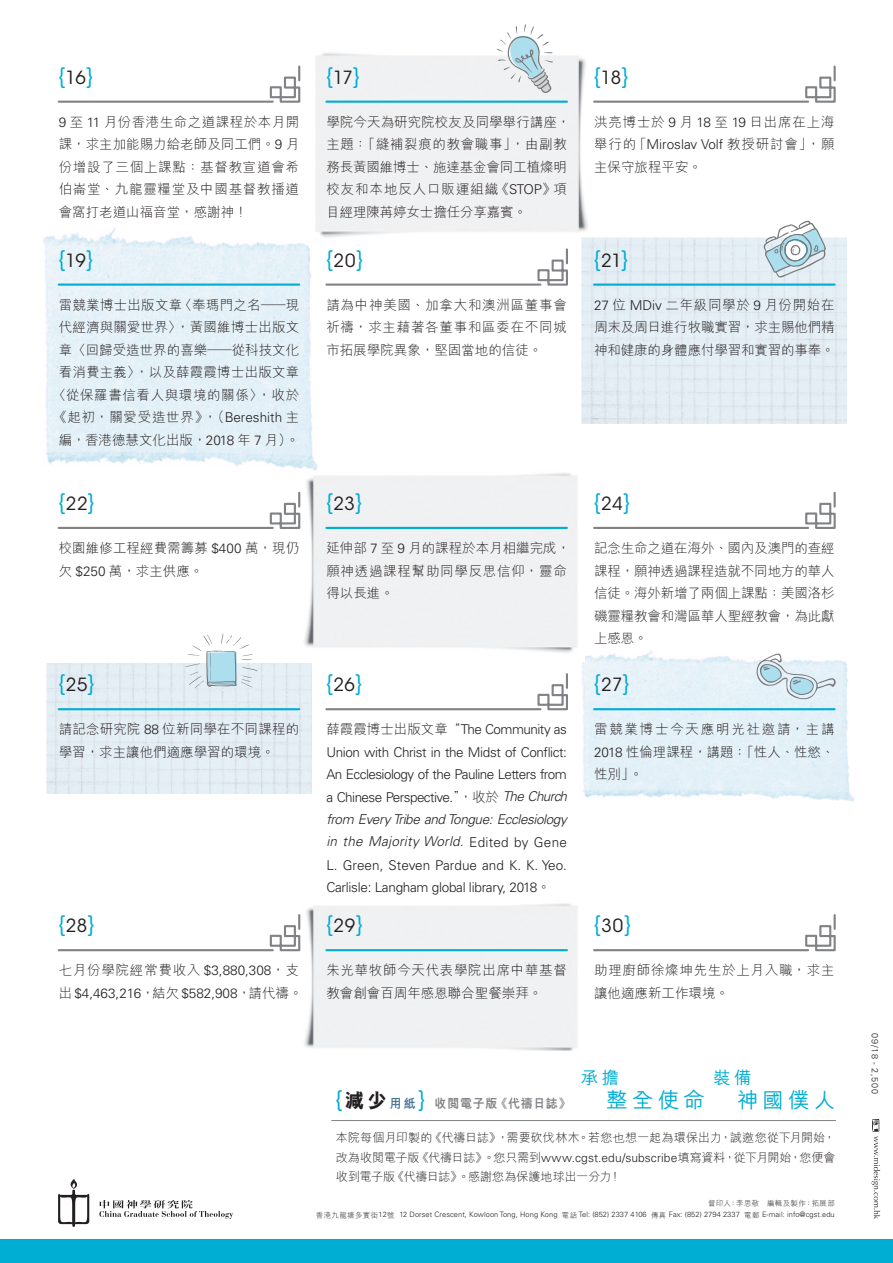
<style>
.page{position:relative;width:893px;height:1263px;background:#fff}
.page>*{position:absolute;margin:0;border:0;box-sizing:border-box;transform-origin:0 0}
.t1{font:500 condensed 21.3px "ITC Avant Garde Std";color:#00add3}
.t2{font:500 21.3px "M Hei HK";letter-spacing:.2em;color:#00add3}
.t3{font:500 17.25px "M Hei HK";color:#00add3}
.t4{font:300 13.5px/22.5px "M Hei HK";letter-spacing:.015em;color:#231f20;text-align:justify}
.t5{font:300 13.5px/22.5px "Univers LT Std";letter-spacing:-.02em;color:#231f20;text-align:justify}
.t6{font:300 13.5px/22.5px "M Hei HK";letter-spacing:.055em;color:#231f20}
.t7{font:300 13.5px/22.5px "M Hei HK";letter-spacing:.05em;color:#231f20}
.t8{font:300 13.5px "Univers LT Std";color:#231f20}
.t9{font:800 12.3px "M Hei HK";letter-spacing:.085em;color:#808285;scale:.95 1}
.t10{font:300 12px/19.5px "M Hei HK";letter-spacing:-.005em;color:#231f20;text-align:justify}
.t11{font:300 9px "Univers LT Std";letter-spacing:.1em;color:#231f20}
.t12{font:300 7.5px "Univers LT Std";letter-spacing:.01em;color:#231f20}
.t13{font:300 7.5px "M Hei HK";letter-spacing:.05em;color:#231f20}
.s1{font-weight:400;font-stretch:normal;font-size:18px;color:#231f20}
.s2{font-family:"Univers LT Std"}
.s3{font-family:"M Hei HK"}
.s4{font-style:italic}
.s5{font-size:20.25px;color:#231f20}
.s6{color:#4d7896}
.s7{font-size:21.15px}
</style>
<div class="page">
<img style="left:582px;top:650px;width:272px;height:152px">
<img style="left:316px;top:49px;width:280px;height:205px">
<img style="left:298px;top:473px;width:287px;height:189px">
<img style="left:298px;top:903px;width:280px;height:147px">
<img style="left:43px;top:222px;width:276px;height:249px">
<img style="left:582px;top:238px;width:265px;height:185px">
<svg style="left:497px;top:24px;width:56px;height:70px"></svg>
<svg style="left:872px;top:1119px;width:8px;height:100px"></svg>
<img style="left:47px;top:664px;width:265px;height:130px">
<svg style="left:756px;top:652px;width:80px;height:49px"></svg>
<svg style="left:763px;top:220px;width:63px;height:58px"></svg>
<hr style="left:59px;top:527px;width:214px;height:2px;background:#808285">
<svg style="left:269px;top:493px;width:32px;height:37px"></svg>
<hr style="left:594px;top:708px;width:241px;height:2px;background:#00add3">
<hr style="left:326px;top:708px;width:214px;height:2px;background:#808285">
<svg style="left:536px;top:674px;width:32px;height:37px"></svg>
<hr style="left:326px;top:101px;width:241px;height:2px;background:#00add3">
<hr style="left:59px;top:101px;width:214px;height:2px;background:#808285">
<svg style="left:269px;top:67px;width:32px;height:36px"></svg>
<hr style="left:594px;top:101px;width:214px;height:2px;background:#808285">
<svg style="left:804px;top:67px;width:32px;height:36px"></svg>
<hr style="left:59px;top:284px;width:240px;height:2px;background:#00add3">
<hr style="left:594px;top:284px;width:241px;height:2px;background:#00add3">
<hr style="left:326px;top:284px;width:214px;height:2px;background:#808285">
<svg style="left:536px;top:249px;width:33px;height:37px"></svg>
<hr style="left:59px;top:949px;width:214px;height:2px;background:#808285">
<svg style="left:269px;top:915px;width:32px;height:37px"></svg>
<div style="left:0;top:1240px;width:893px;height:23px;background:#00add3"></div>
<svg style="left:58px;top:1179px;width:31px;height:48px"></svg>
<svg style="left:99px;top:1200px;width:134px;height:19px"></svg>
<svg style="left:185px;top:634px;width:72px;height:54px"></svg>
<hr style="left:326px;top:527px;width:241px;height:2px;background:#00add3">
<hr style="left:594px;top:527px;width:214px;height:2px;background:#808285">
<svg style="left:804px;top:493px;width:32px;height:36px"></svg>
<hr style="left:59px;top:708px;width:240px;height:2px;background:#00add3">
<hr style="left:326px;top:949px;width:241px;height:2px;background:#00add3">
<hr style="left:594px;top:949px;width:214px;height:2px;background:#808285">
<svg style="left:804px;top:915px;width:32px;height:37px"></svg>
<hr style="left:332px;top:1120px;width:504px;height:1px;background:#808285">
<h1 class="t1" style="left:59px;top:62px;width:36px">{<span class="s1">16</span>}</h1>
<h1 class="t1" style="left:326px;top:62px;width:35px">{<span class="s1">17</span>}</h1>
<h1 class="t1" style="left:594px;top:62px;width:36px">{<span class="s1">18</span>}</h1>
<p class="t4" style="left:59px;top:111px;width:242px"><span class="s2">9</span> 至 <span class="s2">11</span> 月份香港生命之道課程於本月開課，求主加能賜力給老師及同工們。<span class="s2">9</span> 月份增設了三個上課點：基督教宣道會希伯崙堂、九龍靈糧堂及中國基督教播道會窩打老道山福音堂，感謝神！</p>
<p class="t4" style="left:594px;top:111px;width:242px">洪亮博士於 <span class="s2">9</span> 月 <span class="s2">18</span> 至 <span class="s2">19</span> 日出席在上海舉行的「<span class="s2">Miroslav Volf</span> 教授研討會」，願主保守旅程平安。</p>
<p class="t4" style="left:326px;top:111px;width:245px;text-align:left">學院今天為研究院校友及同學舉行講座，主題：「縫補裂痕的教會職事」，由副教務長黃國維博士、施達基金會同工植燦明校友和本地反人口販運組織《<span class="s2">STOP</span>》項目經理陳苒婷女士擔任分享嘉賓。</p>
<h1 class="t1" style="left:59px;top:245px;width:36px">{<span class="s1">19</span>}</h1>
<h1 class="t1" style="left:326px;top:245px;width:38px">{<span class="s1">20</span>}</h1>
<h1 class="t1" style="left:594px;top:245px;width:35px">{<span class="s1">21</span>}</h1>
<p class="t4" style="left:53px;top:293px;width:248px;text-align:center">雷競業博士出版文章〈奉瑪門之名—現代經濟與關愛世界〉，黃國維博士出版文章〈回歸受造世界的喜樂—從科技文化看消費主義〉，以及薛霞霞博士出版文章〈從保羅書信看人與環境的關係〉，收於《起初，關愛受造世界》，（<span class="s2">Bereshith</span> 主編，香港德慧文化出版，<span class="s2">2018</span> 年 <span class="s2">7</span> 月）。</p>
<p class="t4" style="left:326px;top:293px;width:242px">請為中神美國、加拿大和澳洲區董事會祈禱，求主藉著各董事和區委在不同城市拓展學院異象，堅固當地的信徒。</p>
<p class="t4" style="left:594px;top:293px;width:242px"><span class="s2">27</span> 位 <span class="s2">MDiv</span> 二年級同學於 <span class="s2">9</span> 月份開始在周末及周日進行牧職實習，求主賜他們精神和健康的身體應付學習和實習的事奉。</p>
<h1 class="t1" style="left:59px;top:488px;width:37px">{<span class="s1">22</span>}</h1>
<h1 class="t1" style="left:326px;top:488px;width:37px">{<span class="s1">23</span>}</h1>
<h1 class="t1" style="left:594px;top:488px;width:37px">{<span class="s1">24</span>}</h1>
<p class="t4" style="left:59px;top:537px;width:242px">校園維修工程經費需籌募 <span class="s2">$400</span> 萬，現仍欠 <span class="s2">$250</span> 萬，求主供應。</p>
<p class="t4" style="left:326px;top:537px;width:245px;text-align:left">延伸部 <span class="s2">7</span> 至 <span class="s2">9</span> 月的課程於本月相繼完成，願神透過課程幫助同學反思信仰，靈命得以長進。</p>
<p class="t4" style="left:594px;top:537px;width:242px">記念生命之道在海外、國內及澳門的查經課程，願神透過課程造就不同地方的華人信徒。海外新增了兩個上課點：美國洛杉磯靈糧教會和灣區華人聖經教會，為此獻上感恩。</p>
<h1 class="t1" style="left:59px;top:669px;width:37px">{<span class="s1">25</span>}</h1>
<h1 class="t1" style="left:326px;top:669px;width:37px">{<span class="s1">26</span>}</h1>
<h1 class="t1" style="left:594px;top:669px;width:37px">{<span class="s1">27</span>}</h1>
<p class="t4" style="left:59px;top:718px;width:242px">請記念研究院 <span class="s2">88</span> 位新同學在不同課程的學習，求主讓他們適應學習的環境。</p>
<p class="t4" style="left:594px;top:718px;width:242px">雷競業博士今天應明光社邀請，主講<span class="s2">2018</span> 性倫理課程，講題：「性人、性慾、性別」。</p>
<p class="t5" style="left:326px;top:718px;width:242px"><span class="s3">薛霞霞博士出版文章“</span>The Community as Union with Christ in the Midst of Conflict:<br>An Ecclesiology of the Pauline Letters from a Chinese Perspective.<span class="s3">”，收於</span> <span class="s4">The Church from Every Tribe and Tongue: Ecclesiology in the Majority World.</span> Edited by Gene L. Green, Steven Pardue and K. K. Yeo.<br>Carlisle: Langham global library, 2018<span class="s3">。</span></p>
<h1 class="t1" style="left:59px;top:910px;width:37px">{<span class="s1">28</span>}</h1>
<p class="t6" style="left:59px;top:959px;width:242px">七月份學院經常費收入 <span class="s2">$3,880,308</span>，支</p>
<p class="t8" style="left:59px;top:985px;width:245px"><span class="s3">出</span> $4,463,216<span class="s3">，結欠</span> $582,908<span class="s3">，請代禱。</span></p>
<h1 class="t1" style="left:326px;top:910px;width:38px">{<span class="s1">29</span>}</h1>
<h1 class="t1" style="left:594px;top:910px;width:38px">{<span class="s1">30</span>}</h1>
<p class="t7" style="left:326px;top:959px;width:242px">朱光華牧師今天代表學院出席中華基督教會創會百周年感恩聯合聖餐崇拜。</p>
<p class="t6" style="left:594px;top:959px;width:242px">助理廚師徐燦坤先生於上月入職，求主讓他適應新工作環境。</p>
<p class="t9" style="left:336px;top:1097px;width:248px"><sup>{</sup> <span class="s5">減少</span><span class="s6">用紙</span> <sup>}</sup> 收閱電子版《代禱日誌》</p>
<p class="t3" style="left:581px;top:1065px;width:39px">承擔</p>
<h1 class="t2" style="left:606px;top:1084px;width:100px">整全使命</h1>
<p class="t3" style="left:713px;top:1065px;width:39px">裝備</p>
<h1 class="t2" style="left:737px;top:1084px;width:100px">神國僕<span class="s7">人</span></h1>
<p class="t10" style="left:336px;top:1128px;width:501px">本院每個月印製的《代禱日誌》，需要砍伐林木。若您也想一起為環保出力，誠邀您從下月開始，改為收閱電子版《代禱日誌》。您只需到<span class="s2">www.cgst.edu/subscribe</span>填寫資料，從下月開始，您便會收到電子版《代禱日誌》。感謝您為保護地球出一分力！</p>
<p class="t13" style="left:708px;top:1199px;width:128px">督印人：李思敬 編輯及製作：拓展部</p>
<p class="t12" style="left:316px;top:1210px;width:520px"><span class="s3">香港九龍塘多實街</span>12<span class="s3">號</span> 12 Dorset Crescent, Kowloon Tong, Hong Kong <span class="s3">電話</span> Tel: (852) 2337 4106 <span class="s3">傳真</span> Fax: (852) 2794 2337 <span class="s3">電郵</span> E-mail: info@cgst.edu</p>
<p class="t11" style="left:880px;top:1033px;width:62px;rotate:90deg">09/18 - 2,500</p>
</div>
